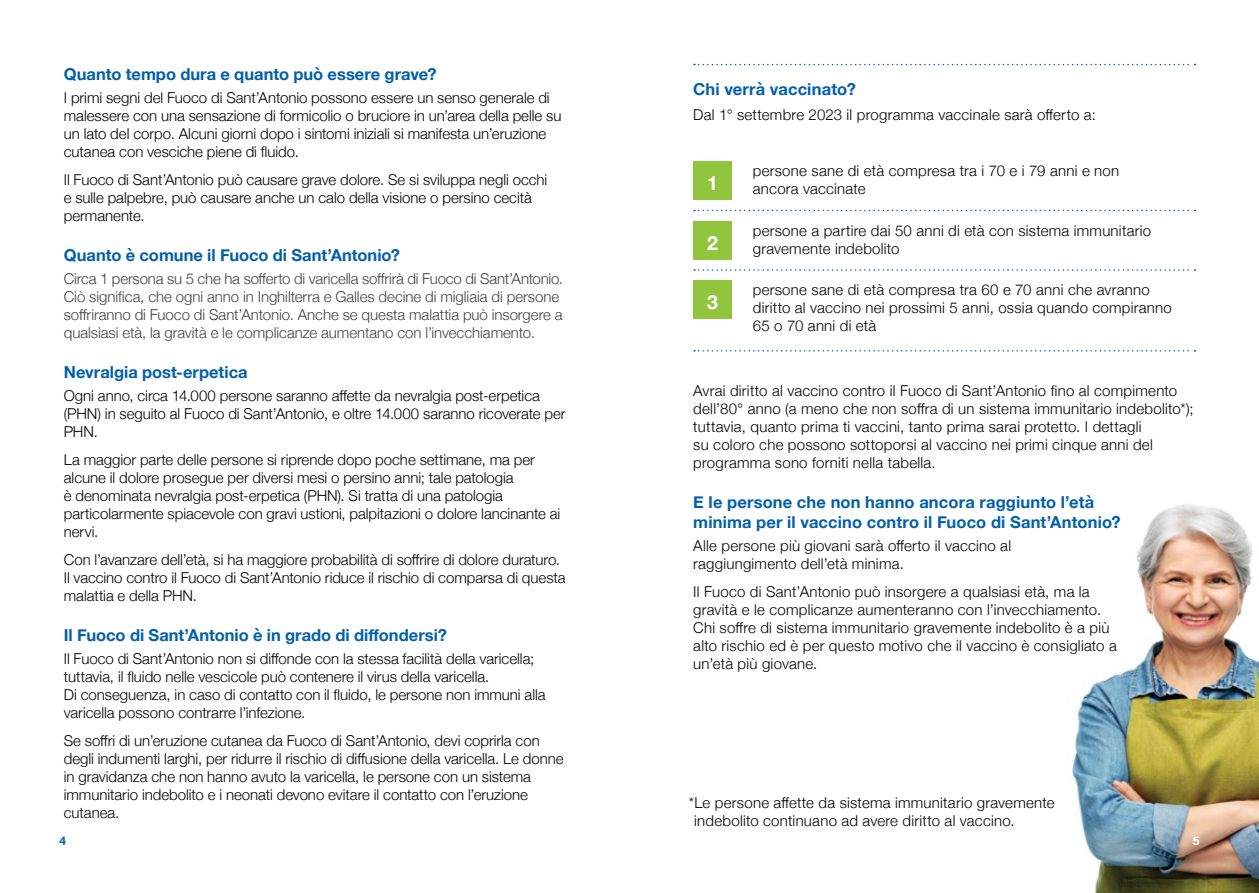
<style>
.page{position:relative;width:1259px;height:893px;background:#fff}
.page>*{position:absolute;margin:0;border:0;box-sizing:border-box;transform-origin:0 0}
.t1{font:700 19.5px "Helvetica Neue";color:#fff}
.t2{font:700 16.5px/19.8px "Helvetica Neue";letter-spacing:.005em;color:#035fad}
.Body{font:300 15px/18px "Helvetica Neue";color:#000}
.Body-2{font:300 15px/18px "Helvetica Neue";letter-spacing:-.005em;color:#414042}
.t3{font:700 12px "Helvetica Neue";color:#035fad}
.t4{font:700 12px "Helvetica Neue";color:#fff}
</style>
<div class="page">
<img style="left:1069px;top:504px;width:190px;height:389px">
<div style="left:693px;top:162px;width:38px;height:38px;background:#90c53d"></div>
<div style="left:693px;top:221px;width:38px;height:38px;background:#90c53d"></div>
<div style="left:693px;top:281px;width:38px;height:38px;background:#90c53d"></div>
<svg style="left:694px;top:210px;width:501px;height:1px"></svg>
<svg style="left:694px;top:269px;width:501px;height:2px"></svg>
<svg style="left:694px;top:350px;width:501px;height:2px"></svg>
<svg style="left:694px;top:64px;width:501px;height:1px"></svg>
<p class="t2" style="left:64px;top:65px;width:374px">Quanto tempo dura e quanto può essere grave?</p>
<p class="Body" style="left:64px;top:88px;width:499px">I primi segni del Fuoco di Sant’Antonio possono essere un senso generale di malessere con una sensazione di formicolio o bruciore in un’area della pelle su un lato del corpo. Alcuni giorni dopo i sintomi iniziali si manifesta un’eruzione cutanea con vesciche piene di fluido.</p>
<p class="Body" style="left:64px;top:169px;width:485px">Il Fuoco di Sant’Antonio può causare grave dolore. Se si sviluppa negli occhi e sulle palpebre, può causare anche un calo della visione o persino cecità permanente.</p>
<p class="t2" style="left:64px;top:246px;width:338px">Quanto è comune il Fuoco di Sant’Antonio?</p>
<p class="Body-2" style="left:64px;top:269px;width:501px">Circa 1 persona su 5 che ha sofferto di varicella soffrirà di Fuoco di Sant’Antonio.<br>Ciò significa, che ogni anno in Inghilterra e Galles decine di migliaia di persone soffriranno di Fuoco di Sant’Antonio. Anche se questa malattia può insorgere a qualsiasi età, la gravità e le complicanze aumentano con l’invecchiamento.</p>
<p class="t2" style="left:64px;top:363px;width:185px">Nevralgia post-erpetica</p>
<p class="Body" style="left:64px;top:386px;width:503px">Ogni anno, circa 14.000 persone saranno affette da nevralgia post-erpetica (PHN) in seguito al Fuoco di Sant’Antonio, e oltre 14.000 saranno ricoverate per<br>PHN.</p>
<p class="Body" style="left:64px;top:450px;width:498px">La maggior parte delle persone si riprende dopo poche settimane, ma per alcune il dolore prosegue per diversi mesi o persino anni; tale patologia<br>è denominata nevralgia post-erpetica (PHN). Si tratta di una patologia particolarmente spiacevole con gravi ustioni, palpitazioni o dolore lancinante ai nervi.</p>
<p class="Body" style="left:64px;top:549px;width:503px">Con l’avanzare dell’età, si ha maggiore probabilità di soffrire di dolore duraturo.<br>Il vaccino contro il Fuoco di Sant’Antonio riduce il rischio di comparsa di questa malattia e della PHN.</p>
<p class="t2" style="left:64px;top:626px;width:385px">Il Fuoco di Sant’Antonio è in grado di diffondersi?</p>
<p class="Body" style="left:64px;top:649px;width:483px">Il Fuoco di Sant’Antonio non si diffonde con la stessa facilità della varicella; tuttavia, il fluido nelle vescicole può contenere il virus della varicella.<br>Di conseguenza, in caso di contatto con il fluido, le persone non immuni alla varicella possono contrarre l’infezione.</p>
<p class="Body" style="left:64px;top:730px;width:501px">Se soffri di un’eruzione cutanea da Fuoco di Sant’Antonio, devi coprirla con degli indumenti larghi, per ridurre il rischio di diffusione della varicella. Le donne in gravidanza che non hanno avuto la varicella, le persone con un sistema immunitario indebolito e i neonati devono evitare il contatto con l’eruzione cutanea.</p>
<p class="t3" style="left:60px;top:831px;width:8px">4</p>
<p class="t2" style="left:693px;top:79px;width:164px">Chi verrà vaccinato?</p>
<p class="Body" style="left:693px;top:104px;width:404px">Dal 1° settembre 2023 il programma vaccinale sarà offerto a:</p>
<p class="t1" style="left:707px;top:168px;width:12px">1</p>
<p class="t1" style="left:707px;top:227px;width:12px">2</p>
<p class="t1" style="left:707px;top:287px;width:12px">3</p>
<p class="Body" style="left:753px;top:161px;width:368px">persone sane di età compresa tra i 70 e i 79 anni e non ancora vaccinate</p>
<p class="Body" style="left:753px;top:220px;width:400px">persone a partire dai 50 anni di età con sistema immunitario gravemente indebolito</p>
<p class="Body" style="left:753px;top:280px;width:420px">persone sane di età compresa tra 60 e 70 anni che avranno diritto al vaccino nei prossimi 5 anni, ossia quando compiranno<br>65 o 70 anni di età</p>
<p class="Body" style="left:693px;top:381px;width:502px">Avrai diritto al vaccino contro il Fuoco di Sant’Antonio fino al compimento dell’80° anno (a meno che non soffra di un sistema immunitario indebolito*); tuttavia, quanto prima ti vaccini, tanto prima sarai protetto. I dettagli<br>su coloro che possono sottoporsi al vaccino nei primi cinque anni del programma sono forniti nella tabella.</p>
<p class="t2" style="left:693px;top:493px;width:429px">E le persone che non hanno ancora raggiunto l’età minima per il vaccino contro il Fuoco di Sant’Antonio?</p>
<p class="Body" style="left:693px;top:536px;width:319px">Alle persone più giovani sarà offerto il vaccino al raggiungimento dell’età minima.</p>
<p class="Body" style="left:693px;top:581px;width:425px">Il Fuoco di Sant’Antonio può insorgere a qualsiasi età, ma la gravità e le complicanze aumenteranno con l’invecchiamento.<br>Chi soffre di sistema immunitario gravemente indebolito è a più alto rischio ed è per questo motivo che il vaccino è consigliato a un’età più giovane.</p>
<p class="Body" style="left:694px;top:793px;width:362px;text-indent:-5px">*Le persone affette da sistema immunitario gravemente indebolito continuano ad avere diritto al vaccino.</p>
<p class="t4" style="left:1192px;top:831px;width:8px">5</p>
</div>
